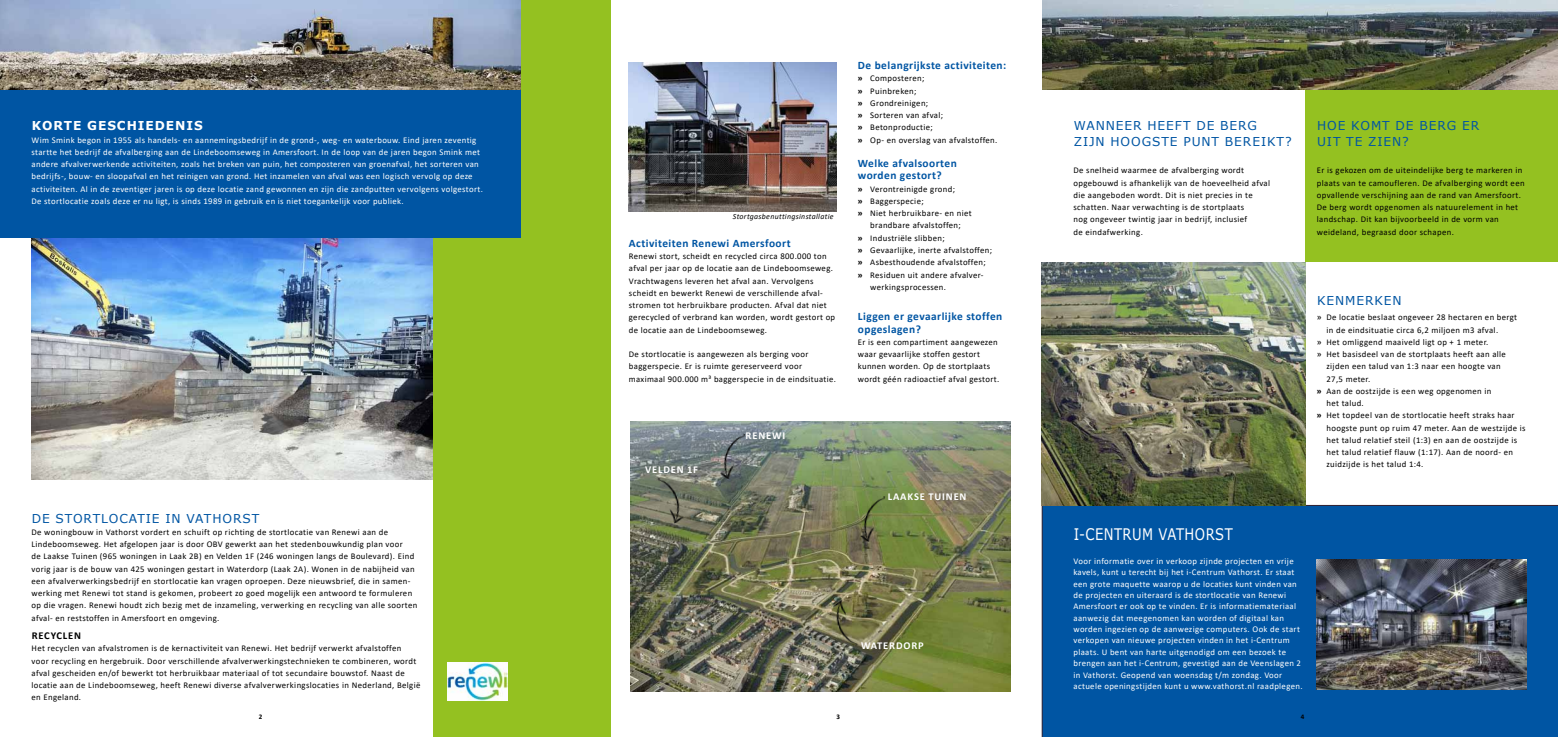
<style>
.page{position:relative;width:1558px;height:737px;background:#fff}
.page>*{position:absolute;margin:0;border:0;box-sizing:border-box;transform-origin:0 0}
.t1{font:15.92px "Verdana";letter-spacing:.035em;color:#fff;scale:.82 1}
.t2{font:12.25px/15.9px "Verdana";letter-spacing:.075em;color:#0055a3}
.t3{font:700 12.25px "Verdana";letter-spacing:.075em;color:#fff}
.t4{font:700 11.38px/12.2px "Calibri";letter-spacing:.04em;color:#0055a3}
.t5{font:700 10.5px "Calibri";letter-spacing:.08em;color:#fff}
.t6{font:700 10.5px "Calibri";letter-spacing:.08em;color:#000}
.t7{font:8.75px/12.2px "Calibri";letter-spacing:.04em;color:#000}
.t8{font:8.75px/11.4px "Calibri";letter-spacing:.04em;color:#fff}
.t9{font:italic 7.88px "Calibri";letter-spacing:.04em;color:#000}
.t10{font:700 7px "Calibri";color:#000}
.s1{font-family:"Frutiger";font-weight:700}
.s2{font-family:"Frutiger"}
</style>
<div class="page">
<div style="left:1042px;top:505px;width:516px;height:232px;background:#0055a3"></div>
<div style="left:433px;top:193px;width:90px;height:544px;background:#94c121"></div>
<div style="left:521px;top:0;width:90px;height:737px;background:#94c121"></div>
<img style="left:32px;top:238px;width:401px;height:242px">
<div style="left:0;top:89px;width:521px;height:149px;background:#0055a3"></div>
<img style="left:629px;top:62px;width:208px;height:149px">
<div style="left:1305px;top:88px;width:253px;height:174px;background:#94c121"></div>
<img style="left:0;top:0;width:521px;height:89px">
<img style="left:1042px;top:262px;width:263px;height:243px">
<img style="left:630px;top:422px;width:380px;height:269px">
<img style="left:657px;top:474px;width:29px;height:51px">
<img style="left:716px;top:430px;width:29px;height:51px">
<img style="left:856px;top:492px;width:29px;height:51px">
<img style="left:828px;top:598px;width:30px;height:51px">
<img style="left:448px;top:662px;width:59px;height:38px">
<img style="left:1317px;top:559px;width:209px;height:130px">
<img style="left:1042px;top:0;width:516px;height:89px">
<h2 class="t3" style="left:32px;top:116px;width:173px">KORTE GESCHIEDENIS</h2>
<p class="t8" style="left:32px;top:133px;width:453px;line-height:12.2px">Wim Smink begon in 1955 als handels- en aannemingsbedrijf in de grond-, weg- en waterbouw. Eind jaren zeventig startte het bedrijf de afvalberging aan de Lindeboomseweg in Amersfoort. In de loop van de jaren begon Smink met andere afvalverwerkende activiteiten, zoals het breken van puin, het composteren van groenafval, het sorteren van bedrijfs-, bouw- en sloopafval en het reinigen van grond. Het inzamelen van afval was een logisch vervolg op deze activiteiten. Al in de zeventiger jaren is op deze locatie zand gewonnen en zijn die zandputten vervolgens volgestort.<br>De stortlocatie zoals deze er nu ligt, is sinds 1989 in gebruik en is niet toegankelijk voor publiek.</p>
<h2 class="t2" style="left:32px;top:510px;width:229px">D E STORTLOCATIE IN VATHORST</h2>
<p class="t7" style="left:32px;top:525px;width:387px">De woningbouw in Vathorst vordert en schuift op richting de stortlocatie van Renewi aan de Lindeboomseweg. Het afgelopen jaar is door OBV gewerkt aan het stedenbouwkundig plan voor<br>de Laakse Tuinen (965 woningen in Laak 2B) en Velden 1F (246 woningen langs de Boulevard). Eind vorig jaar is de bouw van 425 woningen gestart in Waterdorp (Laak 2A). Wonen in de nabijheid van een afvalverwerkingsbedrijf en stortlocatie kan vragen oproepen. Deze nieuwsbrief, die in samen&shy;werking met Renewi tot stand is gekomen, probeert zo goed mogelijk een antwoord te formuleren op die vragen. Renewi houdt zich bezig met de inzameling, verwerking en recycling van alle soorten afval- en reststoffen in Amersfoort en omgeving.</p>
<p class="t6" style="left:32px;top:628px;width:51px">recyclen</p>
<p class="t7" style="left:32px;top:642px;width:390px">Het recyclen van afvalstromen is de kernactiviteit van Renewi. Het bedrijf verwerkt afvalstoffen voor recycling en hergebruik. Door verschillende afvalverwerkingstechnieken te combineren, wordt afval gescheiden en/of bewerkt tot herbruikbaar materiaal of tot secundaire bouwstof. Naast de locatie aan de Lindeboomseweg, heeft Renewi diverse afvalverwerkingslocaties in Nederland, België en Engeland.</p>
<p class="t9" style="left:733px;top:211px;width:102px">Stortgasbenuttingsinstallatie</p>
<h3 class="t4" style="left:629px;top:237px;width:163px">Activiteiten Renewi Amersfoort</h3>
<p class="t7" style="left:629px;top:250px;width:208px">Renewi stort, scheidt en recycled circa 800.000 ton afval per jaar op de locatie aan de Lindeboomseweg.<br>Vrachtwagens leveren het afval aan. Vervolgens scheidt en bewerkt Renewi de verschillende afval&shy;stromen tot herbruikbare producten. Afval dat niet gerecycled of verbrand kan worden, wordt gestort op de locatie aan de Lindeboomseweg.</p>
<p class="t7" style="left:629px;top:348px;width:209px">De stortlocatie is aangewezen als berging voor baggerspecie. Er is ruimte gereserveerd voor maximaal 900.000 m³ baggerspecie in de eindsituatie.</p>
<p class="t5" style="left:645px;top:462px;width:54px">velden 1f</p>
<p class="t5" style="left:745px;top:427px;width:34px">Renewi</p>
<h3 class="t4" style="left:858px;top:59px;width:150px">De belangrijkste activiteiten:</h3>
<p class="t7" style="left:858px;top:72px;width:141px"><span class="s1">»</span> Composteren;<br><span class="s1">»</span> Puinbreken;<br><span class="s1">»</span> Grondreinigen;<br><span class="s1">»</span> Sorteren van afval;<br><span class="s1">»</span> Betonproductie;<br><span class="s1">»</span> Op- en overslag van afvalstoffen.</p>
<h3 class="t4" style="left:858px;top:157px;width:100px">Welke afvalsoorten worden gestort?</h3>
<p class="t7" style="left:858px;top:182px;width:99px"><span class="s1">»</span> Verontreinigde grond;</p>
<p class="t7" style="left:858px;top:195px;width:67px"><span class="s1">»</span> Baggerspecie;</p>
<p class="t7" style="left:858px;top:207px;width:115px"><span class="s1">»</span> Niet herbruikbare- en niet</p>
<p class="t7" style="left:870px;top:219px;width:92px">brandbare afvalstoffen;</p>
<p class="t7" style="left:858px;top:231px;width:88px"><span class="s1">»</span> Industriële slibben;</p>
<p class="t7" style="left:858px;top:244px;width:136px"><span class="s1">»</span> Gevaarlijke, inerte afvalstoffen;</p>
<p class="t7" style="left:858px;top:256px;width:129px"><span class="s1">»</span> Asbesthoudende afvalstoffen;</p>
<p class="t7" style="left:858px;top:268px;width:127px"><span class="s1">»</span> Residuen uit andere afvalver-</p>
<p class="t7" style="left:870px;top:280px;width:77px">werkingsprocessen.</p>
<h3 class="t4" style="left:858px;top:310px;width:146px">Liggen er gevaarlijke stoffen opgeslagen?</h3>
<p class="t7" style="left:858px;top:336px;width:143px">Er is een compartiment aangewezen waar gevaarlijke stoffen gestort kunnen worden. Op de stortplaats wordt géén radioactief afval gestort.</p>
<p class="t5" style="left:888px;top:489px;width:7px">Laa</p>
<p class="t5" style="left:907px;top:489px;width:61px">kse Tuinen</p>
<p class="t5" style="left:861px;top:638px;width:64px">waterdorp</p>
<h2 class="t2" style="left:1073px;top:117px;width:220px">WANNEER HEEFT DE BERG<br>ZIJN HOOGSTE PUNT BEREIKT?</h2>
<p class="t7" style="left:1073px;top:164px;width:198px">De snelheid waarmee de afvalberging wordt opgebouwd is afhankelijk van de hoeveelheid afval die aangeboden wordt. Dit is niet precies in te schatten. Naar verwachting is de stortplaats<br>nog ongeveer twintig jaar in bedrijf, inclusief<br>de eindafwerking.</p>
<h1 class="t1" style="left:1073px;top:523px;width:195px">I-CENTRUM VATHORST</h1>
<p class="t8" style="left:1073px;top:555px;width:231px">Voor informatie over in verkoop zijnde projecten en vrije kavels, kunt u terecht bij het i-Centrum Vathorst. Er staat een grote maquette waarop u de locaties kunt vinden van de projecten en uiteraard is de stortlocatie van Renewi Amersfoort er ook op te vinden. Er is informatiemateriaal aanwezig dat meegenomen kan worden of digitaal kan worden ingezien op de aanwezige computers. Ook de start verkopen van nieuwe projecten vinden in het i-Centrum plaats. U bent van harte uitgenodigd om een bezoek te brengen aan het i-Centrum, gevestigd aan de Veenslagen 2 in Vathorst. Geopend van woensdag t/m zondag. Voor actuele openingstijden kunt u www.vathorst.nl raadplegen.</p>
<p class="t10" style="left:259px;top:711px;width:5px">2</p>
<p class="t10" style="left:836px;top:711px;width:5px">3</p>
<p class="t10" style="left:1300px;top:711px;width:5px">4</p>
<h2 class="t2" style="left:1317px;top:117px;width:164px">HOE KOMT DE BERG ER<br>UIT TE ZIEN?</h2>
<p class="t7" style="left:1317px;top:164px;width:209px">Er is gekozen om de uiteindelijke berg te markeren in plaats van te camoufleren. De afvalberging wordt een opvallende verschijning aan de rand van Amersfoort.<br>De berg wordt opgenomen als natuurelement in het landschap. Dit kan bijvoorbeeld in de vorm van weideland, begraasd door schapen.</p>
<h2 class="t2" style="left:1317px;top:293px;width:86px">KENMERKEN</h2>
<p class="t7" style="left:1317px;top:311px;width:202px"><span class="s2">»</span> De locatie beslaat ongeveer 28 hectaren en bergt</p>
<p class="t7" style="left:1326px;top:323px;width:173px">in de eindsituatie circa 6,2 miljoen m3 afval.</p>
<p class="t7" style="left:1317px;top:336px;width:173px"><span class="s2">»</span> Het omliggend maaiveld ligt op + 1 meter.</p>
<p class="t7" style="left:1317px;top:348px;width:191px"><span class="s2">»</span> Het basisdeel van de stortplaats heeft aan alle</p>
<p class="t7" style="left:1326px;top:360px;width:176px">zijden een talud van 1:3 naar een hoogte van</p>
<p class="t7" style="left:1326px;top:372px;width:45px">27,5 meter.</p>
<p class="t7" style="left:1317px;top:385px;width:176px"><span class="s1">»</span> Aan de oostzijde is een weg opgenomen in</p>
<p class="t7" style="left:1326px;top:397px;width:39px">het talud.</p>
<p class="t7" style="left:1317px;top:409px;width:199px"><span class="s1">»</span> Het topdeel van de stortlocatie heeft straks haar</p>
<p class="t7" style="left:1326px;top:421px;width:201px">hoogste punt op ruim 47 meter. Aan de westzijde is</p>
<p class="t7" style="left:1326px;top:434px;width:192px">het talud relatief steil (1:3) en aan de oostzijde is</p>
<p class="t7" style="left:1326px;top:446px;width:188px">het talud relatief flauw (1:17). Aan de noord- en</p>
<p class="t7" style="left:1326px;top:458px;width:99px">zuidzijde is het talud 1:4.</p>
</div>
